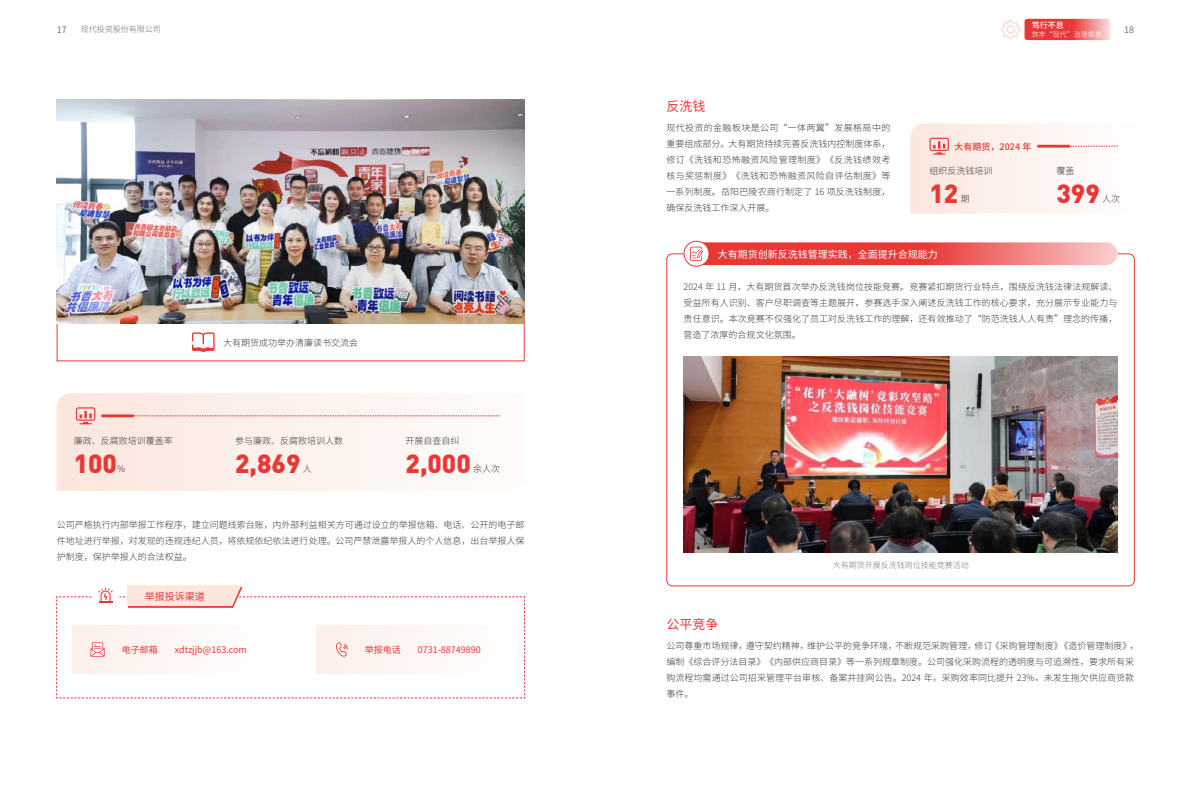
<style>
.page{position:relative;width:1191px;height:808px;background:#fff}
.page>*{position:absolute;margin:0;border:0;box-sizing:border-box;transform-origin:0 0}
.t1{font:900 26px "DIN";color:#e83836}
.t2{font:13px "Source Han Sans CN";color:#e83836}
.t3{font:10px "Source Han Sans CN";color:#fff}
.t4{font:10px "Source Han Sans CN";color:#e83836}
.t5{font:300 9px/16px "Source Han Sans CN";color:#3e3a39;text-align:justify}
.t6{font:9px "Source Han Sans CN";color:#e83836}
.t7{font:500 9px "Source Han Sans CN";color:#e83836}
.t8{font:9px "Source Han Sans CN";color:#727171}
.t9{font:300 8px "Source Han Sans CN";color:#7d7d7d}
.t10{font:300 8px "Source Han Sans CN";color:#727171}
.t11{font:500 8px "Source Han Sans CN";color:#fff}
.t12{font:300 7px "Source Han Sans CN";color:#fff}
</style>
<div class="page">
<svg style="left:1001px;top:20px;width:19px;height:19px"></svg>
<svg style="left:1024px;top:19px;width:86px;height:21px;background:#ec5d5c"></svg>
<svg style="left:684px;top:241px;width:25px;height:25px"></svg>
<div style="left:683px;top:241px;width:26px;height:26px;border:1px solid #e83836;border-radius:50%"></div>
<svg style="left:690px;top:242px;width:427px;height:23px;background:#ec6361"></svg>
<img style="left:683px;top:357px;width:435px;height:196px">
<img style="left:57px;top:99px;width:467px;height:224px">
<svg style="left:57px;top:393px;width:443px;height:98px;fill:#fdf1eb"></svg>
<hr style="left:101px;top:414px;width:33px;height:3px;background:#e83836">
<svg style="left:134px;top:416px;width:365px;height:1px"></svg>
<svg style="left:76px;top:407px;width:19px;height:17px"></svg>
<svg style="left:56px;top:585px;width:469px;height:113px"></svg>
<svg style="left:192px;top:332px;width:23px;height:20px"></svg>
<svg style="left:910px;top:123px;width:208px;height:90px"></svg>
<p class="t11" style="left:1031px;top:21px;width:33px">笃行不怠</p>
<p class="t12" style="left:1031px;top:31px;width:71px">筑牢“现代”治理根基</p>
<p class="t8" style="left:57px;top:24px;width:11px">17</p>
<p class="t10" style="left:81px;top:25px;width:81px">现代投资股份有限公司</p>
<p class="t8" style="left:1124px;top:24px;width:11px">18</p>
<p class="t5" style="left:74px;top:432px;width:100px">廉政、反腐败培训覆盖率</p>
<h1 class="t1" style="left:74px;top:446px;width:45px">100</h1>
<p class="t5" style="left:117px;top:461px;width:10px">%</p>
<p class="t5" style="left:223px;top:334px;width:137px">大有期货成功举办清廉读书交流会</p>
<p class="t5" style="left:235px;top:432px;width:109px">参与廉政、反腐败培训人数</p>
<h1 class="t1" style="left:235px;top:446px;width:67px">2,869</h1>
<p class="t5" style="left:303px;top:461px;width:10px">人</p>
<p class="t5" style="left:405px;top:432px;width:55px">开展自查自纠</p>
<h1 class="t1" style="left:405px;top:446px;width:67px">2,000</h1>
<p class="t5" style="left:473px;top:461px;width:28px">余人次</p>
<p class="t5" style="left:57px;top:517px;width:469px">公司严格执行内部举报工作程序，建立问题线索台账，内外部利益相关方可通过设立的举报信箱、电话、公开的电子邮件地址进行举报，对发现的违规违纪人员，将依规依纪依法进行处理。公司严禁泄露举报人的个人信息，出台举报人保护制度，保护举报人的合法权益。</p>
<p class="t4" style="left:145px;top:591px;width:61px">举报投诉渠道</p>
<p class="t6" style="left:122px;top:644px;width:37px">电子邮箱</p>
<p class="t6" style="left:175px;top:644px;width:74px">xdtzjjb@163.com</p>
<p class="t6" style="left:365px;top:644px;width:37px">举报电话</p>
<p class="t6" style="left:418px;top:644px;width:65px">0731-88749890</p>
<h2 class="t2" style="left:666px;top:99px;width:40px">反洗钱</h2>
<p class="t5" style="left:666px;top:120px;width:225px">现代投资的金融板块是公司“一体两翼”发展格局中的重要组成部分。大有期货持续完善反洗钱内控制度体系，修订《洗钱和恐怖融资风险管理制度》《反洗钱绩效考核与奖惩制度》《洗钱和恐怖融资风险自评估制度》等一系列制度。岳阳巴陵农商行制定了 16 项反洗钱制度，确保反洗钱工作深入开展。</p>
<p class="t7" style="left:954px;top:141px;width:78px">大有期货，2024 年</p>
<p class="t5" style="left:929px;top:163px;width:64px">组织反洗钱培训</p>
<h1 class="t1" style="left:929px;top:176px;width:30px">12</h1>
<p class="t5" style="left:960px;top:191px;width:10px">期</p>
<p class="t3" style="left:718px;top:248px;width:221px">大有期货创新反洗钱管理实践，全面提升合规能力</p>
<p class="t5" style="left:1056px;top:163px;width:19px">覆盖</p>
<h1 class="t1" style="left:1056px;top:176px;width:45px">399</h1>
<p class="t5" style="left:1102px;top:191px;width:19px">人次</p>
<p class="t5" style="left:683px;top:279px;width:435px">2024 年 11 月，大有期货首次举办反洗钱岗位技能竞赛。竞赛紧扣期货行业特点，围绕反洗钱法律法规解读、受益所有人识别、客户尽职调查等主题展开，参赛选手深入阐述反洗钱工作的核心要求，充分展示专业能力与责任意识。本次竞赛不仅强化了员工对反洗钱工作的理解，还有效推动了“防范洗钱人人有责”理念的传播，营造了浓厚的合规文化氛围。</p>
<p class="t9" style="left:832px;top:561px;width:137px">大有期货开展反洗钱岗位技能竞赛活动</p>
<h2 class="t2" style="left:666px;top:616px;width:53px">公平竞争</h2>
<p class="t5" style="left:666px;top:638px;width:474px;text-align:left">公司尊重市场规律，遵守契约精神，维护公平的竞争环境，不断规范采购管理，修订《采购管理制度》《造价管理制度》，编制《综合评分法目录》《内部供应商目录》等一系列规章制度。公司强化采购流程的透明度与可追溯性，要求所有采购流程均需通过公司招采管理平台审核、备案并挂网公告。2024 年，采购效率同比提升 23%，未发生拖欠供应商货款事件。</p>
</div>
